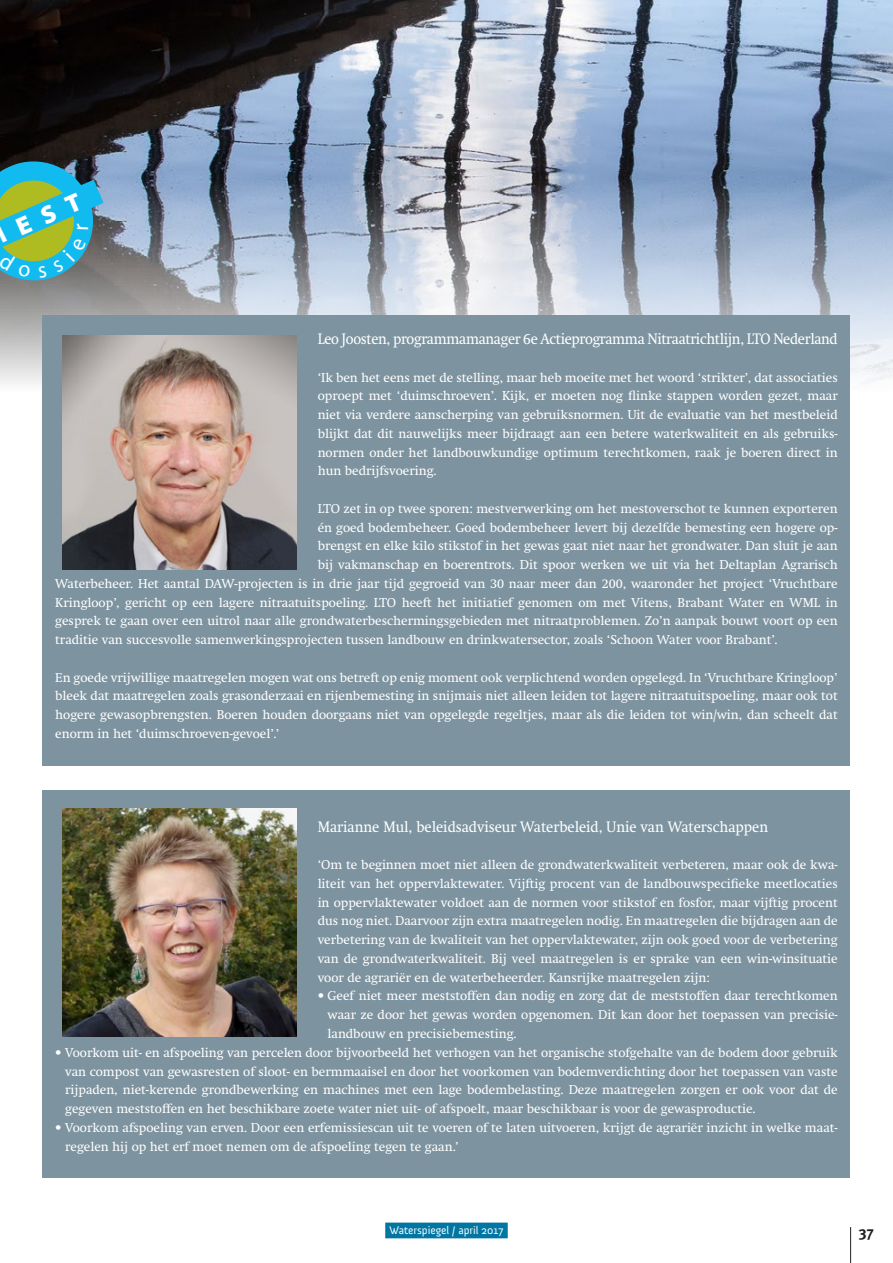
<style>
.page{position:relative;width:893px;height:1263px;background:#fff}
.page>*{position:absolute;margin:0;border:0;box-sizing:border-box;transform-origin:0 0}
.t1{font:15px "Swift";letter-spacing:-.02em;color:#fff;scale:.93 1}
.t2{font:15px "Swift";color:#fff;scale:.94 1}
.t3{font:700 15px "Meta Plus";color:#231f20}
.t4{font:12.75px/18.8px "Swift";color:#fff;text-align:justify}
.t5{font:11.25px "Anivers";color:#fff}
</style>
<div class="page">
<hr style="left:850px;top:1227px;width:1px;height:36px;background:#231f20">
<div style="left:385px;top:1222px;width:123px;height:16px;background:#0076a3"></div>
<img style="left:0;top:0;width:893px;height:513px">
<div style="left:43px;top:790px;width:807px;height:388px;background:#7d939f"></div>
<img style="left:63px;top:808px;width:233px;height:229px">
<div style="left:43px;top:315px;width:807px;height:450px;background:#7d939f"></div>
<img style="left:63px;top:335px;width:233px;height:234px">
<svg style="left:0;top:139px;width:104px;height:164px;background:#4b9089"></svg>
<p class="t1" style="left:318px;top:330px;width:561px">Leo Joosten, programmamanager 6e Actieprogramma Nitraatrichtlijn, LTO Nederland</p>
<p class="t4" style="left:318px;top:368px;width:522px">‘Ik ben het eens met de stelling, maar heb moeite met het woord ‘strikter’, dat associaties oproept met ‘duimschroeven’. Kijk, er moeten nog flinke stappen worden gezet, maar niet via verdere aanscherping van gebruiksnormen. Uit de evaluatie van het mestbeleid blijkt dat dit nauwelijks meer bijdraagt aan een betere waterkwaliteit en als gebruiks&shy;normen onder het landbouwkundige optimum terechtkomen, raak je boeren direct in hun bedrijfsvoering.</p>
<p class="t4" style="left:318px;top:499px;width:521px">LTO zet in op twee sporen: mestverwerking om het mestoverschot te kunnen exporteren</p>
<p class="t4" style="left:318px;top:518px;width:521px">én goed bodembeheer. Goed bodembeheer levert bij dezelfde bemesting een hogere op-</p>
<p class="t4" style="left:318px;top:537px;width:522px">brengst en elke kilo stikstof in het gewas gaat niet naar het grondwater. Dan sluit je aan</p>
<p class="t4" style="left:318px;top:555px;width:522px">bij vakmanschap en boerentrots. Dit spoor werken we uit via het Deltaplan Agrarisch</p>
<p class="t4" style="left:55px;top:574px;width:784px">Waterbeheer. Het aantal DAW-projecten is in drie jaar tijd gegroeid van 30 naar meer dan 200, waaronder het project ‘Vruchtbare</p>
<p class="t4" style="left:55px;top:593px;width:784px">Kringloop’, gericht op een lagere nitraatuitspoeling. LTO heeft het initiatief genomen om met Vitens, Brabant Water en WML in</p>
<p class="t4" style="left:55px;top:612px;width:784px">gesprek te gaan over een uitrol naar alle grondwaterbeschermingsgebieden met nitraatproblemen. Zo’n aanpak bouwt voort op een</p>
<p class="t4" style="left:55px;top:630px;width:724px">traditie van succesvolle samenwerkingsprojecten tussen landbouw en drinkwatersector, zoals ‘Schoon Water voor Brabant’.</p>
<p class="t4" style="left:55px;top:668px;width:784px">En goede vrijwillige maatregelen mogen wat ons betreft op enig moment ook verplichtend worden opgelegd. In ‘Vruchtbare Kringloop’ bleek dat maatregelen zoals grasonderzaai en rijenbemesting in snijmais niet alleen leiden tot lagere nitraatuitspoeling, maar ook tot hogere gewasopbrengsten. Boeren houden doorgaans niet van opgelegde regeltjes, maar als die leiden tot win/win, dan scheelt dat enorm in het ‘duimschroeven-gevoel’.’</p>
<p class="t2" style="left:318px;top:818px;width:481px">Marianne Mul, beleidsadviseur Waterbeleid, Unie van Waterschappen</p>
<p class="t4" style="left:318px;top:855px;width:522px">‘Om te beginnen moet niet alleen de grondwaterkwaliteit verbeteren, maar ook de kwa&shy;liteit van het oppervlaktewater. Vijftig procent van de landbouwspecifieke meetlocaties in oppervlaktewater voldoet aan de normen voor stikstof en fosfor, maar vijftig procent dus nog niet. Daarvoor zijn extra maatregelen nodig. En maatregelen die bijdragen aan de verbetering van de kwaliteit van het oppervlaktewater, zijn ook goed voor de verbetering van de grondwaterkwaliteit. Bij veel maatregelen is er sprake van een win-winsituatie voor de agrariër en de waterbeheerder. Kansrijke maatregelen zijn:</p>
<p class="t4" style="left:328px;top:987px;width:512px;text-indent:-10px">• Geef niet meer meststoffen dan nodig en zorg dat de meststoffen daar terechtkomen waar ze door het gewas worden opgenomen. Dit kan door het toepassen van precisie&shy;landbouw en precisiebemesting.</p>
<p class="t4" style="left:65px;top:1043px;width:774px;text-indent:-10px">• Voorkom uit- en afspoeling van percelen door bijvoorbeeld het verhogen van het organische stofgehalte van de bodem door gebruik van compost van gewasresten of sloot- en bermmaaisel en door het voorkomen van bodemverdichting door het toepassen van vaste rijpaden, niet-kerende grondbewerking en machines met een lage bodembelasting. Deze maatregelen zorgen er ook voor dat de gegeven meststoffen en het beschikbare zoete water niet uit- of afspoelt, maar beschikbaar is voor de gewasproductie.</p>
<p class="t4" style="left:65px;top:1118px;width:774px;text-indent:-10px">• Voorkom afspoeling van erven. Door een erfemissiescan uit te voeren of te laten uitvoeren, krijgt de agrariër inzicht in welke maat&shy;regelen hij op het erf moet nemen om de afspoeling tegen te gaan.’</p>
<p class="t5" style="left:389px;top:1224px;width:115px">Waterspiegel / april 2017</p>
<p class="t3" style="left:859px;top:1223px;width:16px">37</p>
</div>
